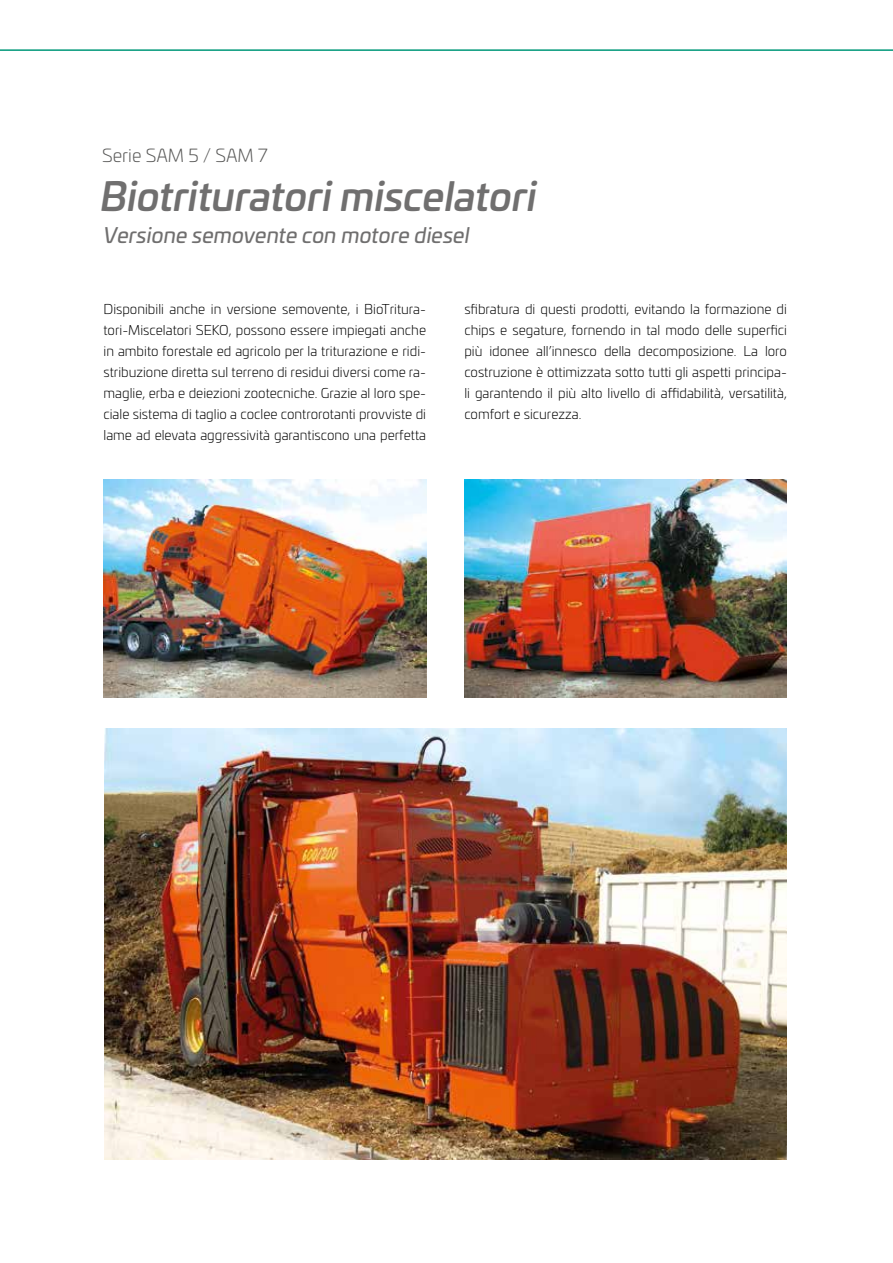
<style>
.page{position:relative;width:893px;height:1263px;background:#fff}
.page>*{position:absolute;margin:0;border:0;box-sizing:border-box;transform-origin:0 0}
.t1{font:italic 500 39px "Univia Pro";color:#706f6f}
.t2{font:italic 21px "Univia Pro";color:#706f6f}
.t3{font:300 18px "Univia Pro";color:#575756}
.t4{font:300 13.5px/21px "Univia Pro";color:#000;text-align:justify}
</style>
<div class="page">
<svg style="left:0;top:49px;width:893px;height:2px"></svg>
<img style="left:464px;top:479px;width:323px;height:218px">
<img style="left:105px;top:728px;width:682px;height:431px">
<img style="left:104px;top:479px;width:322px;height:218px">
<h3 class="t3" style="left:102px;top:142px;width:167px">Serie SAM 5 / SAM 7</h3>
<h1 class="t1" style="left:100px;top:167px;width:438px">Biotrituratori miscelatori</h1>
<h2 class="t2" style="left:104px;top:219px;width:368px">Versione semovente con motore diesel</h2>
<p class="t4" style="left:104px;top:298px;width:324px">Disponibili anche in versione semovente, i BioTritura&shy;tori-Miscelatori SEKO, possono essere impiegati anche in ambito forestale ed agricolo per la triturazione e ridi&shy;stribuzione diretta sul terreno di residui diversi come ra&shy;maglie, erba e deiezioni zootecniche. Grazie al loro spe&shy;ciale sistema di taglio a coclee controrotanti provviste di lame ad elevata aggressività garantiscono una perfetta</p>
<p class="t4" style="left:464px;top:298px;width:324px">sfibratura di questi prodotti, evitando la formazione di chips e segature, fornendo in tal modo delle superfici più idonee all’innesco della decomposizione. La loro costruzione è ottimizzata sotto tutti gli aspetti principa&shy;li garantendo il più alto livello di affidabilità, versatilità, comfort e sicurezza.</p>
</div>
